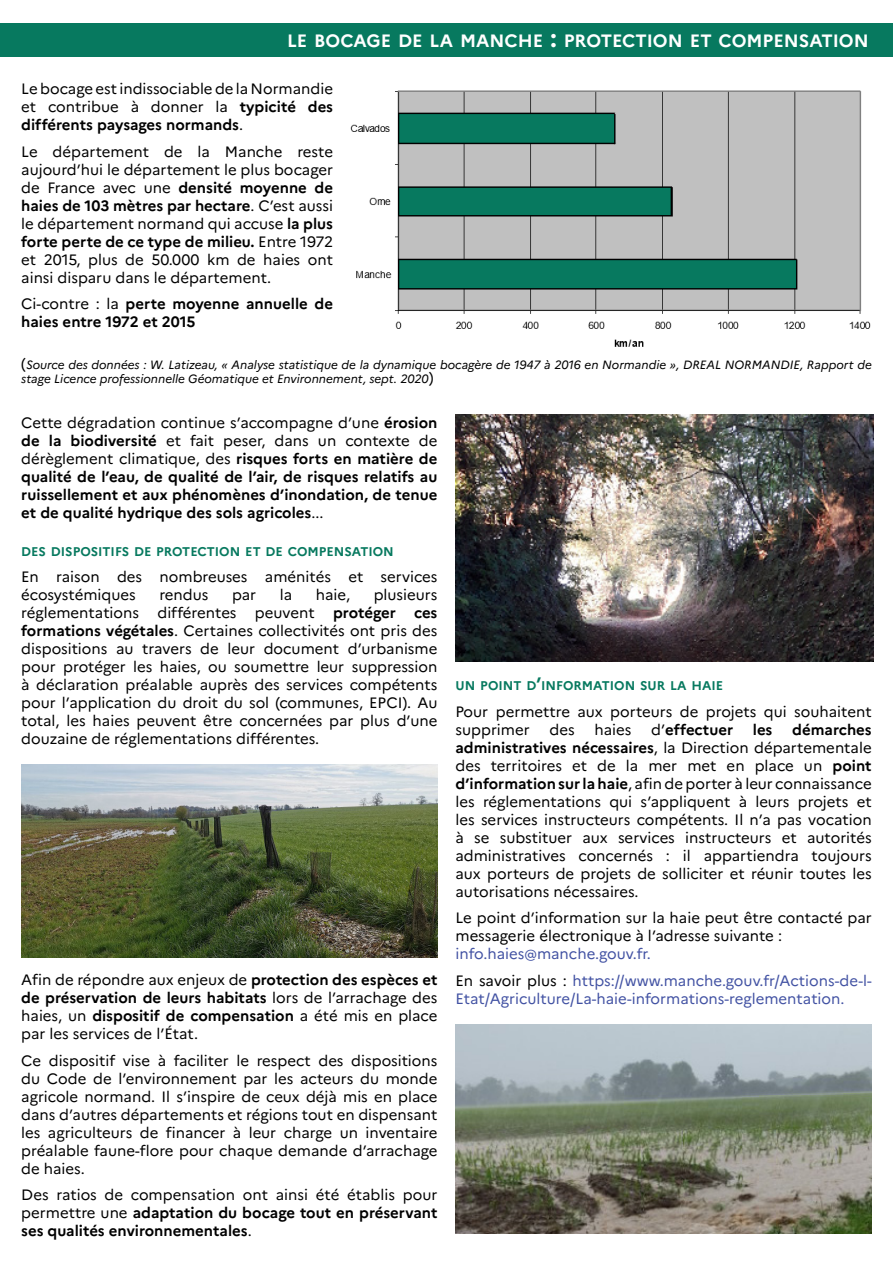
<style>
.page{position:relative;width:893px;height:1263px;background:#fff}
.page>*{position:absolute;margin:0;border:0;box-sizing:border-box;transform-origin:0 0}
.t1{font:700 17.85px "Marianne";color:#fff}
.t2{font:15px/18px "Marianne";color:#000;text-align:justify}
.t3{font:700 15px/18px "Marianne";color:#000;text-align:justify}
.t4{font:15px/18px "Marianne";color:#4252a3}
.t5{font:700 12.6px "Marianne";color:#07795f}
.t6{font:italic 12px/14.4px "Marianne";color:#000}
.s1{font-size:25.5px}
.s2{font-weight:700}
.s3{font-weight:400}
.s4{font-style:normal;font-size:15px}
.s5{font-size:18px}
.s6{color:#000}
</style>
<div class="page">
<div style="left:0;top:23px;width:893px;height:34px;background:#07795f"></div>
<img style="left:350px;top:90px;width:521px;height:257px">
<img style="left:21px;top:764px;width:416px;height:193px">
<img style="left:455px;top:1025px;width:417px;height:209px">
<img style="left:455px;top:415px;width:418px;height:246px">
<p class="t1" style="left:287px;top:30px;width:583px">LE BOCAGE DE LA MANCHE <span class="s1">:</span> PROTECTION ET COMPENSATION</p>
<p class="t2" style="left:21px;top:80px;width:313px">Le bocage est indissociable de la Normandie et contribue à donner la <span class="s2">typicité des différents paysages normands</span>.</p>
<p class="t2" style="left:21px;top:142px;width:313px">Le département de la Manche reste aujourd’hui le département le plus bocager de France avec une <span class="s2">densité moyenne de haies de 103 mètres par hectare</span>. C’est aussi le département normand qui accuse <span class="s2">la plus forte perte de ce type de milieu.</span> Entre 1972 et 2015, plus de 50.000 km de haies ont ainsi disparu dans le département.</p>
<p class="t3" style="left:21px;top:295px;width:313px"><span class="s3">Ci-contre : la</span> perte moyenne annuelle de haies entre 1972 et 2015</p>
<p class="t6" style="left:21px;top:357px;width:852px"><span class="s4">(</span>Source des données : W. Latizeau, « Analyse statistique de la dynamique bocagère de 1947 à 2016 en Normandie », DREAL NORMANDIE, Rapport de stage Licence professionnelle Géomatique et Environnement, sept. 2020<span class="s4">)</span></p>
<p class="t3" style="left:21px;top:414px;width:418px"><span class="s3">Cette dégradation continue s’accompagne d’une</span> érosion de la biodiversité <span class="s3">et fait peser, dans un contexte de dérèglement climatique, des</span> risques forts en matière de qualité de l’eau, de qualité de l’air, de risques relatifs au ruissellement et aux phénomènes d’inondation, de tenue et de qualité hydrique des sols agricoles<span class="s3">...</span></p>
<p class="t5" style="left:21px;top:543px;width:374px">DES DISPOSITIFS DE PROTECTION ET DE COMPENSATION</p>
<p class="t2" style="left:21px;top:568px;width:418px">En raison des nombreuses aménités et services écosystémiques</p>
<p class="t2" style="left:21px;top:586px;width:418px;text-indent:352px">plusieurs réglementations différentes peuvent <span class="s2">protéger ces formations végétales</span>. Certaines collectivités ont pris des dispositions au travers de leur document d’urbanisme pour protéger les haies, ou soumettre leur suppression à déclaration préalable auprès des services compétents pour l’application du droit du sol (communes, EPCI). Au total, les haies peuvent être concernées par plus d’une douzaine de réglementations différentes.</p>
<p class="t2" style="left:159px;top:586px;width:51px">rendus</p>
<p class="t2" style="left:232px;top:586px;width:26px">par</p>
<p class="t2" style="left:280px;top:586px;width:14px">la</p>
<p class="t2" style="left:316px;top:586px;width:36px">haie,</p>
<p class="t5" style="left:455px;top:678px;width:269px">UN POINT D<span class="s5">’</span>INFORMATION SUR LA HAIE</p>
<p class="t2" style="left:455px;top:702px;width:418px">Pour permettre aux porteurs de projets qui souhaitent supprimer</p>
<p class="t2" style="left:549px;top:720px;width:27px">des</p>
<p class="t2" style="left:594px;top:720px;width:39px">haies</p>
<p class="t3" style="left:651px;top:720px;width:83px"><span class="s3">d’</span>effectuer</p>
<p class="t3" style="left:753px;top:720px;width:21px">les</p>
<p class="t2" style="left:455px;top:720px;width:418px;text-indent:337px"><span class="s2">démarches administratives nécessaires</span>, la Direction départementale des territoires et de la mer met en place un <span class="s2">point d’information sur la haie</span>, afin de porter à leur connaissance les réglementations qui s’appliquent à leurs projets et les services instructeurs compétents. Il n’a pas vocation à se substituer aux services instructeurs et autorités administratives concernés : il appartiendra toujours aux porteurs de projets de solliciter et réunir toutes les autorisations nécessaires.</p>
<p class="t2" style="left:455px;top:909px;width:418px">Le point d’information sur la haie peut être contacté par messagerie électronique à l’adresse suivante :</p>
<p class="t4" style="left:455px;top:945px;width:197px">info.haies@manche.gouv.fr.</p>
<p class="t4" style="left:455px;top:971px;width:418px"><span class="s6">En savoir plus :</span> https://www.manche.gouv.fr/Actions-de-l-<br>Etat/Agriculture/La-haie-informations-reglementation.</p>
<p class="t2" style="left:21px;top:971px;width:418px">Afin de répondre aux enjeux de <span class="s2">protection des espèces et de préservation de leurs habitats</span> lors de l’arrachage des haies, un <span class="s2">dispositif de compensation</span> a été mis en place par les services de l’État.</p>
<p class="t2" style="left:21px;top:1051px;width:418px">Ce dispositif vise à faciliter le respect des dispositions du Code de l’environnement par les acteurs du monde agricole normand. Il s’inspire de ceux déjà mis en place dans d’autres départements et régions tout en dispensant les agriculteurs de financer à leur charge un inventaire préalable faune-flore pour chaque demande d’arrachage de haies.</p>
<p class="t3" style="left:21px;top:1186px;width:418px"><span class="s3">Des ratios de compensation ont ainsi été établis pour permettre une</span> adaptation du bocage tout en préservant ses qualités environnementales<span class="s3">.</span></p>
</div>
